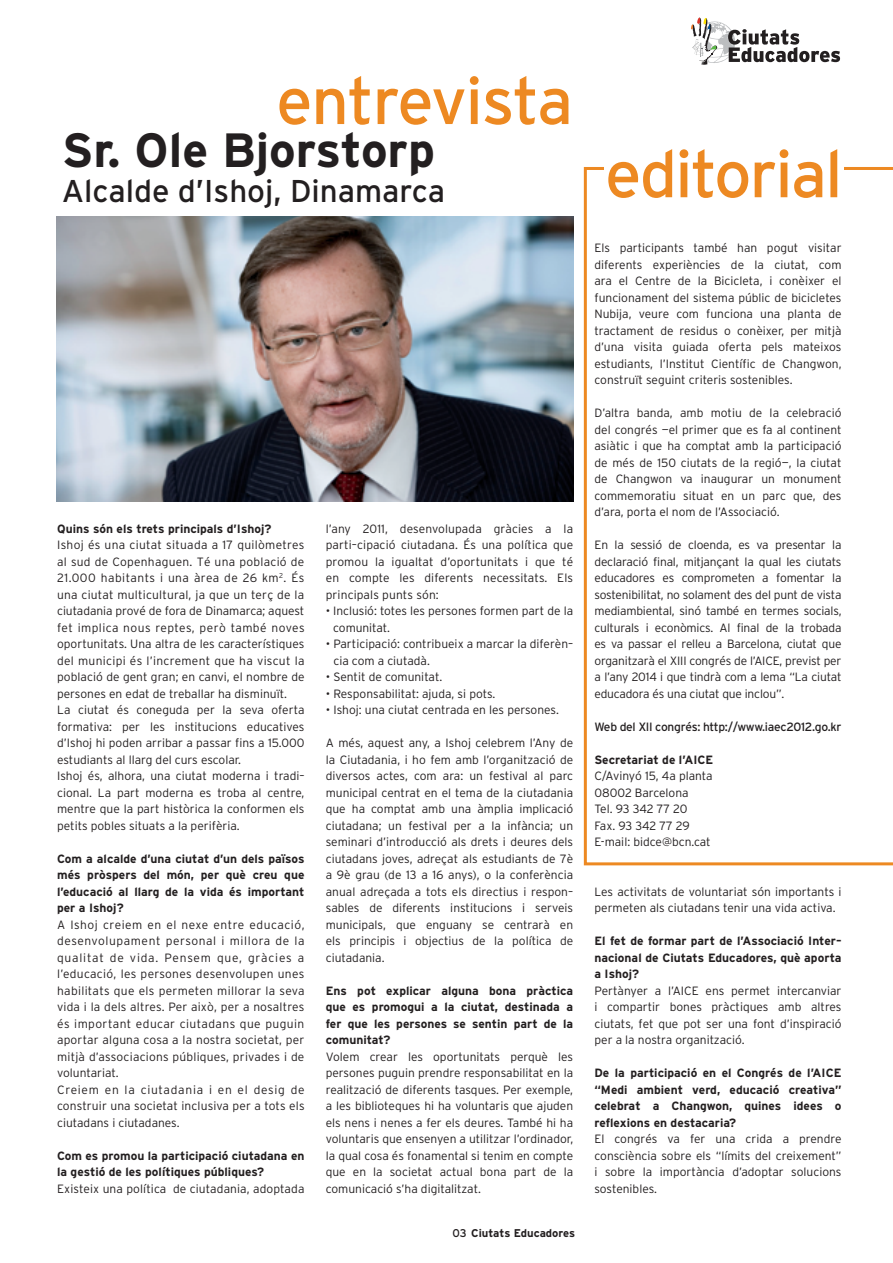
<style>
.page{position:relative;width:893px;height:1263px;background:#fff}
.page>*{position:absolute;margin:0;border:0;box-sizing:border-box;transform-origin:0 0}
.t1{font:66px "Interstate";letter-spacing:-.03em;color:#ed8922}
.t2{font:700 48px "Interstate";color:#231f20}
.t3{font:31.5px "Interstate";color:#231f20}
.t4{font:300 12px/16.5px "Interstate";color:#231f20;text-align:justify}
.t5{font:700 12px/16.5px "Interstate";color:#231f20;text-align:justify}
.t6{font:300 12px/16.5px "Interstate";letter-spacing:.02em;color:#231f20}
.t7{font:12px "Interstate";letter-spacing:-.025em;color:#231f20}
.t8{font:700 11.25px "Interstate";color:#231f20}
.s1{font-weight:400}
</style>
<div class="page">
<svg style="left:584px;top:167px;width:309px;height:698px"></svg>
<div style="left:604px;top:162px;width:239px;height:34px;background:#fff"></div>
<img style="left:57px;top:216px;width:516px;height:285px">
<svg style="left:691px;top:17px;width:149px;height:48px"></svg>
<h1 class="t1" style="left:276px;top:64px;width:299px">entrevista</h1>
<h2 class="t2" style="left:62px;top:123px;width:375px">Sr. Ole Bjorstorp</h2>
<h3 class="t3" style="left:62px;top:173px;width:385px">Alcalde d’Ishoj, Dinamarca</h3>
<p class="t5" style="left:57px;top:520px;width:216px">Quins són els trets principals d’Ishoj?</p>
<p class="t4" style="left:57px;top:536px;width:249px;text-align:left">Ishoj és una ciutat situada a 17 quilòmetres al sud de Copenhaguen. Té una població de 21.000 habitants i una àrea de 26 km<sup>2</sup>. És una ciutat multicultural, ja que un terç de la ciutadania prové de fora de Dinamarca; aquest fet implica nous reptes, però també noves oportunitats. Una altra de les característiques del municipi és l’increment que ha viscut la població de gent gran; en canvi, el nombre de persones en edat de treballar ha disminuït.<br>La ciutat és coneguda per la seva oferta formativa: per les institucions educatives d’Ishoj hi poden arribar a passar fins a 15.000 estudiants al llarg del curs escolar.<br>Ishoj és, alhora, una ciutat moderna i tradi– cional. La part moderna es troba al centre, mentre que la part històrica la conformen els petits pobles situats a la perifèria.</p>
<p class="t5" style="left:57px;top:850px;width:249px">Com a alcalde d’una ciutat d’un dels països més pròspers del món, per què creu que l’educació al llarg de la vida és important per a Ishoj?</p>
<p class="t6" style="left:57px;top:916px;width:249px">A Ishoj creiem en el nexe entre educació, desenvolupament personal i millora de la qualitat de vida. Pensem que, gràcies a l’educació, les persones desenvolupen unes habilitats que els permeten millorar la seva vida i la dels altres. Per això, per a nosaltres és important educar ciutadans que puguin aportar alguna cosa a la nostra societat, per mitjà d’associacions públiques, privades i de voluntariat.<br>Creiem en la ciutadania i en el desig de construir una societat inclusiva per a tots els ciutadans i ciutadanes.</p>
<p class="t5" style="left:57px;top:1147px;width:249px">Com es promou la participació ciutadana en la gestió de les polítiques públiques?</p>
<p class="t4" style="left:57px;top:1180px;width:249px">Existeix una política de ciutadania, adoptada</p>
<p class="t4" style="left:326px;top:520px;width:249px">l’any 2011, desenvolupada gràcies a la parti–cipació ciutadana. És una política que promou la igualtat d’oportunitats i que té en compte les diferents necessitats. Els principals punts són:</p>
<p class="t4" style="left:333px;top:602px;width:241px;text-indent:-7px">• Inclusió: totes les persones formen part de la comunitat.</p>
<p class="t4" style="left:333px;top:635px;width:241px;text-indent:-8px">• Participació: contribueix a marcar la diferèn– cia com a ciutadà.</p>
<p class="t4" style="left:326px;top:668px;width:118px">• Sentit de comunitat.</p>
<p class="t4" style="left:326px;top:685px;width:171px">• Responsabilitat: ajuda, si pots.</p>
<p class="t4" style="left:326px;top:701px;width:235px">• Ishoj: una ciutat centrada en les persones.</p>
<p class="t4" style="left:326px;top:734px;width:249px">A més, aquest any, a Ishoj celebrem l’Any de la Ciutadania, i ho fem amb l’organització de diversos actes, com ara: un festival al parc municipal centrat en el tema de la ciutadania que ha comptat amb una àmplia implicació ciutadana; un festival per a la infància; un seminari d’introducció als drets i deures dels ciutadans joves, adreçat als estudiants de 7è a 9è grau (de 13 a 16 anys), o la conferència anual adreçada a tots els directius i respon– sables de diferents institucions i serveis municipals, que enguany se centrarà en els principis i objectius de la política de ciutadania.</p>
<p class="t5" style="left:326px;top:982px;width:249px">Ens pot explicar alguna bona pràctica que es promogui a la ciutat, destinada a fer que les persones se sentin part de la comunitat?</p>
<p class="t4" style="left:326px;top:1048px;width:249px">Volem crear les oportunitats perquè les persones puguin prendre responsabilitat en la realització de diferents tasques. Per exemple, a les biblioteques hi ha voluntaris que ajuden els nens i nenes a fer els deures. També hi ha voluntaris que ensenyen a utilitzar l’ordinador, la qual cosa és fonamental si tenim en compte que en la societat actual bona part de la comunicació s’ha digitalitzat.</p>
<p class="t8" style="left:453px;top:1226px;width:124px"><span class="s1">03</span> Ciutats Educadores</p>
<h1 class="t1" style="left:605px;top:137px;width:239px">editorial</h1>
<p class="t4" style="left:594px;top:239px;width:249px">Els participants també han pogut visitar diferents experiències de la ciutat, com ara el Centre de la Bicicleta, i conèixer el funcionament del sistema públic de bicicletes Nubija, veure com funciona una planta de tractament de residus o conèixer, per mitjà d’una visita guiada oferta pels mateixos estudiants, l’Institut Científic de Changwon, construït seguint criteris sostenibles.</p>
<p class="t4" style="left:594px;top:404px;width:249px">D’altra banda, amb motiu de la celebració del congrés —el primer que es fa al continent asiàtic i que ha comptat amb la participació de més de 150 ciutats de la regió—, la ciutat de Changwon va inaugurar un monument commemoratiu situat en un parc que, des d’ara, porta el nom de l’Associació.</p>
<p class="t4" style="left:594px;top:536px;width:249px">En la sessió de cloenda, es va presentar la declaració final, mitjançant la qual les ciutats educadores es comprometen a fomentar la sostenibilitat, no solament des del punt de vista mediambiental, sinó també en termes socials, culturals i econòmics. Al final de la trobada es va passar el relleu a Barcelona, ciutat que organitzarà el XIII congrés de l’AICE, previst per a l’any 2014 i que tindrà com a lema “La ciutat educadora és una ciutat que inclou”.</p>
<p class="t7" style="left:594px;top:720px;width:249px">Web del XII congrés: http://www.iaec2012.go.kr</p>
<p class="t5" style="left:594px;top:751px;width:120px">Secretariat de l’AICE</p>
<p class="t4" style="left:594px;top:767px;width:120px;text-align:left">C/Avinyó 15, 4a planta<br>08002 Barcelona<br>Tel. 93 342 77 20<br>Fax. 93 342 77 29<br>E-mail: bidce@bcn.cat</p>
<p class="t4" style="left:594px;top:883px;width:249px">Les activitats de voluntariat són importants i permeten als ciutadans tenir una vida activa.</p>
<p class="t5" style="left:594px;top:932px;width:249px">El fet de formar part de l’Associació Inter– nacional de Ciutats Educadores, què aporta a Ishoj?</p>
<p class="t4" style="left:594px;top:982px;width:249px">Pertànyer a l’AICE ens permet intercanviar i compartir bones pràctiques amb altres ciutats, fet que pot ser una font d’inspiració per a la nostra organització.</p>
<p class="t5" style="left:594px;top:1064px;width:249px">De la participació en el Congrés de l’AICE “Medi ambient verd, educació creativa” celebrat a Changwon, quines idees o reflexions en destacaria?</p>
<p class="t4" style="left:594px;top:1130px;width:249px">El congrés va fer una crida a prendre consciència sobre els “límits del creixement” i sobre la importància d’adoptar solucions sostenibles.</p>
</div>
